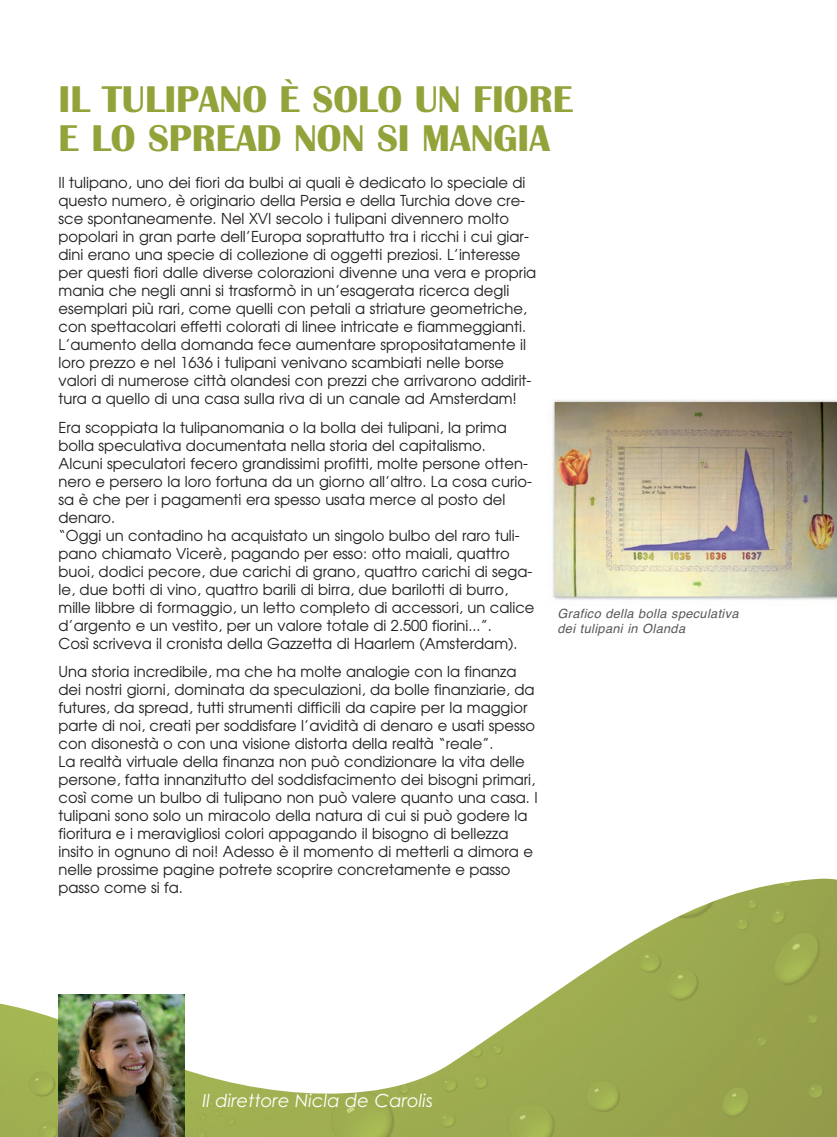
<style>
.page{position:relative;width:837px;height:1137px;background:#fff}
.page>*{position:absolute;margin:0;border:0;box-sizing:border-box;transform-origin:0 0}
.t1{font:700 38.55px/39px "Britannic";color:#93a239}
.t2{font:italic 18px "Century Gothic";color:#fff}
.t3{font:15px/18px "Avant Garde";color:#231f20}
.t4{font:italic 12.75px/15px "Helvetica";letter-spacing:.03em;color:#57585a}
</style>
<div class="page">
<img style="left:552px;top:399px;width:284px;height:202px">
<img style="left:0;top:878px;width:836px;height:259px">
<img style="left:59px;top:994px;width:126px;height:143px">
<h1 class="t1" style="left:59px;top:79px;width:516px">IL TULIPANO È SOLO UN FIORE<br>E LO SPREAD NON SI MANGIA</h1>
<p class="t3" style="left:59px;top:175px;width:479px">Il tulipano, uno dei fiori da bulbi ai quali è dedicato lo speciale di questo numero, è originario della Persia e della Turchia dove cre&shy;sce spontaneamente. Nel XVI secolo i tulipani divennero molto popolari in gran parte dell’Europa soprattutto tra i ricchi i cui giar&shy;dini erano una specie di collezione di oggetti preziosi. L’interesse per questi fiori dalle diverse colorazioni divenne una vera e propria mania che negli anni si trasformò in un’esagerata ricerca degli esemplari più rari, come quelli con petali a striature geometriche, con spettacolari effetti colorati di linee intricate e fiammeggianti.<br>L’aumento della domanda fece aumentare spropositatamente il loro prezzo e nel 1636 i tulipani venivano scambiati nelle borse valori di numerose città olandesi con prezzi che arrivarono addirit&shy;tura a quello di una casa sulla riva di un canale ad Amsterdam!</p>
<p class="t3" style="left:59px;top:419px;width:477px">Era scoppiata la tulipanomania o la bolla dei tulipani, la prima bolla speculativa documentata nella storia del capitalismo.<br>Alcuni speculatori fecero grandissimi profitti, molte persone otten&shy;nero e persero la loro fortuna da un giorno all’altro. La cosa curio&shy;sa è che per i pagamenti era spesso usata merce al posto del denaro.<br>“Oggi un contadino ha acquistato un singolo bulbo del raro tuli&shy;pano chiamato Vicerè, pagando per esso: otto maiali, quattro buoi, dodici pecore, due carichi di grano, quattro carichi di sega&shy;le, due botti di vino, quattro barili di birra, due barilotti di burro, mille libbre di formaggio, un letto completo di accessori, un calice d’argento e un vestito, per un valore totale di 2.500 fiorini...”.<br>Così scriveva il cronista della Gazzetta di Haarlem (Amsterdam).</p>
<p class="t3" style="left:59px;top:664px;width:480px">Una storia incredibile, ma che ha molte analogie con la finanza dei nostri giorni, dominata da speculazioni, da bolle finanziarie, da futures, da spread, tutti strumenti difficili da capire per la maggior parte di noi, creati per soddisfare l’avidità di denaro e usati spesso con disonestà o con una visione distorta della realtà “reale”.<br>La realtà virtuale della finanza non può condizionare la vita delle persone, fatta innanzitutto del soddisfacimento dei bisogni primari, così come un bulbo di tulipano non può valere quanto una casa. I tulipani sono solo un miracolo della natura di cui si può godere la fioritura e i meravigliosi colori appagando il bisogno di bellezza insito in ognuno di noi! Adesso è il momento di metterli a dimora e nelle prossime pagine potrete scoprire concretamente e passo passo come si fa.</p>
<p class="t4" style="left:557px;top:607px;width:182px">Grafico della bolla speculativa dei tulipani in Olanda</p>
<p class="t2" style="left:202px;top:1090px;width:232px">Il direttore Nicla de Carolis</p>
</div>
